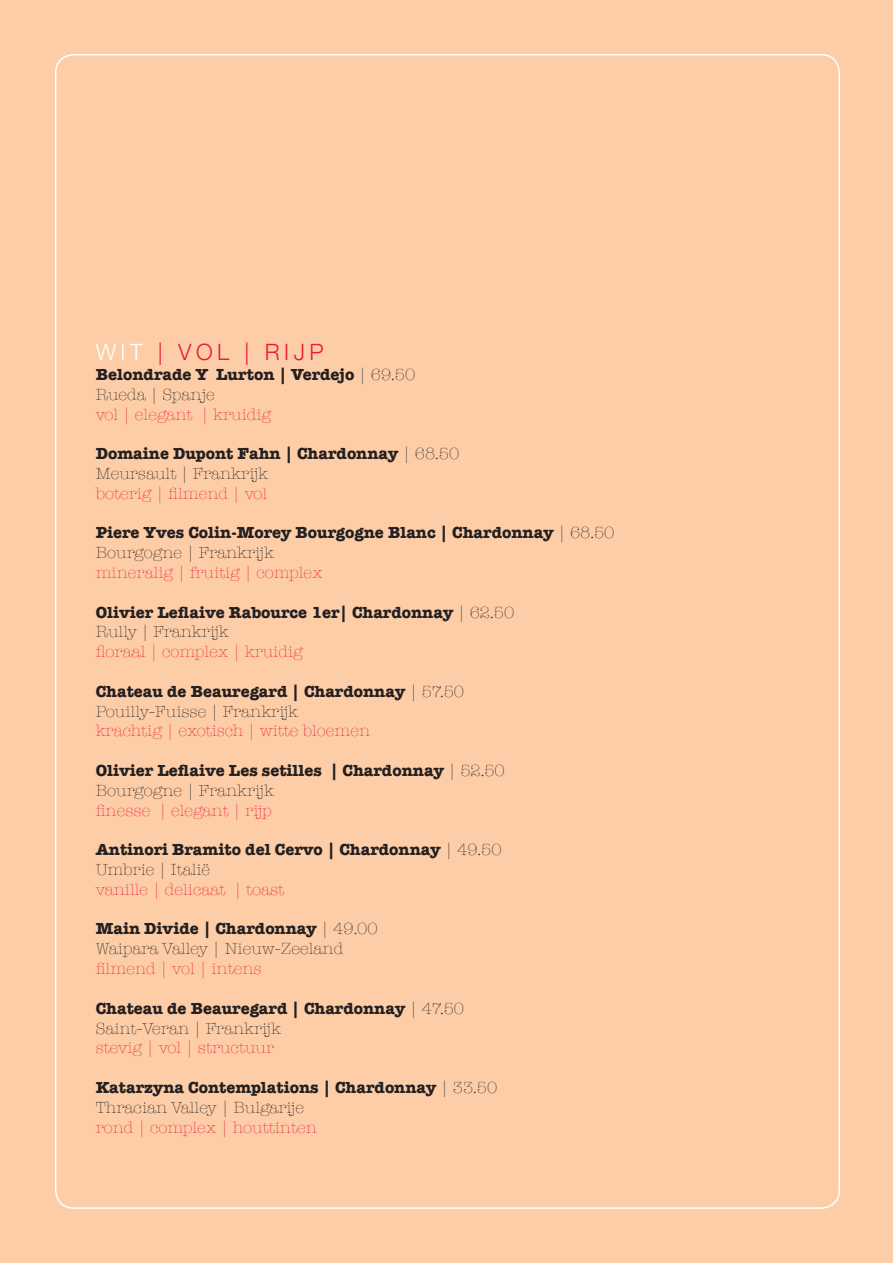
<style>
.page{position:relative;width:893px;height:1263px;background:#fccda6}
.page>*{position:absolute;margin:0;border:0;box-sizing:border-box;transform-origin:0 0}
.t1{font:300 22.5px "Helvetica Neue";letter-spacing:.2em;color:#ed1a38}
.t2{font:700 16.5px "American Typewriter";color:#231f20}
.t3{font:300 16.5px "American Typewriter";color:#ed1a38}
.t4{font:300 16.5px "American Typewriter";color:#231f20}
.s1{color:#fff}
.s2{font-weight:300}
</style>
<div class="page">
<p class="t1" style="left:96px;top:334px;width:229px"><span class="s1">WIT</span> | VOL | RIJP</p>
<p class="t2" style="left:96px;top:360px;width:321px">Belondrade Y Lurton | Verdejo <span class="s2">| 69.50</span></p>
<p class="t4" style="left:96px;top:382px;width:121px">Rueda | Spanje</p>
<p class="t3" style="left:96px;top:402px;width:177px">vol | elegant | kruidig</p>
<p class="t2" style="left:96px;top:439px;width:365px">Domaine Dupont Fahn | Chardonnay <span class="s2">| 68.50</span></p>
<p class="t4" style="left:96px;top:461px;width:174px">Meursault | Frankrijk</p>
<p class="t3" style="left:96px;top:481px;width:173px">boterig | filmend | vol</p>
<p class="t2" style="left:96px;top:519px;width:520px">Piere Yves Colin-Morey Bourgogne Blanc | Chardonnay <span class="s2">| 68.50</span></p>
<p class="t4" style="left:96px;top:541px;width:180px">Bourgogne | Frankrijk</p>
<p class="t3" style="left:96px;top:560px;width:228px">mineralig | fruitig | complex</p>
<p class="t2" style="left:96px;top:598px;width:420px">Olivier Leflaive Rabource 1er| Chardonnay <span class="s2">| 62.50</span></p>
<p class="t4" style="left:96px;top:620px;width:135px">Rully | Frankrijk</p>
<p class="t3" style="left:96px;top:640px;width:208px">floraal | complex | kruidig</p>
<p class="t2" style="left:96px;top:677px;width:370px">Chateau de Beauregard | Chardonnay <span class="s2">| 57.50</span></p>
<p class="t4" style="left:96px;top:699px;width:204px">Pouilly-Fuisse | Frankrijk</p>
<p class="t3" style="left:96px;top:719px;width:276px">krachtig | exotisch | witte bloemen</p>
<p class="t2" style="left:96px;top:756px;width:411px">Olivier Leflaive Les setilles | Chardonnay <span class="s2">| 52.50</span></p>
<p class="t4" style="left:96px;top:778px;width:180px">Bourgogne | Frankrijk</p>
<p class="t3" style="left:96px;top:798px;width:178px">finesse | elegant | rijp</p>
<p class="t2" style="left:96px;top:835px;width:407px">Antinori Bramito del Cervo | Chardonnay <span class="s2">| 49.50</span></p>
<p class="t4" style="left:96px;top:857px;width:116px">Umbrie | Italië</p>
<p class="t3" style="left:96px;top:877px;width:190px">vanille | delicaat | toast</p>
<p class="t2" style="left:96px;top:915px;width:283px">Main Divide | Chardonnay <span class="s2">| 49.00</span></p>
<p class="t4" style="left:96px;top:937px;width:249px">Waipara Valley | Nieuw-Zeeland</p>
<p class="t3" style="left:96px;top:956px;width:167px">filmend | vol | intens</p>
<p class="t2" style="left:96px;top:994px;width:370px">Chateau de Beauregard | Chardonnay <span class="s2">| 47.50</span></p>
<p class="t4" style="left:96px;top:1016px;width:187px">Saint-Veran | Frankrijk</p>
<p class="t3" style="left:96px;top:1036px;width:180px">stevig | vol | structuur</p>
<p class="t2" style="left:96px;top:1073px;width:403px">Katarzyna Contemplations | Chardonnay <span class="s2">| 33.50</span></p>
<p class="t4" style="left:96px;top:1095px;width:210px">Thracian Valley | Bulgarije</p>
<p class="t3" style="left:96px;top:1115px;width:223px">rond | complex | houttinten</p>
</div>
